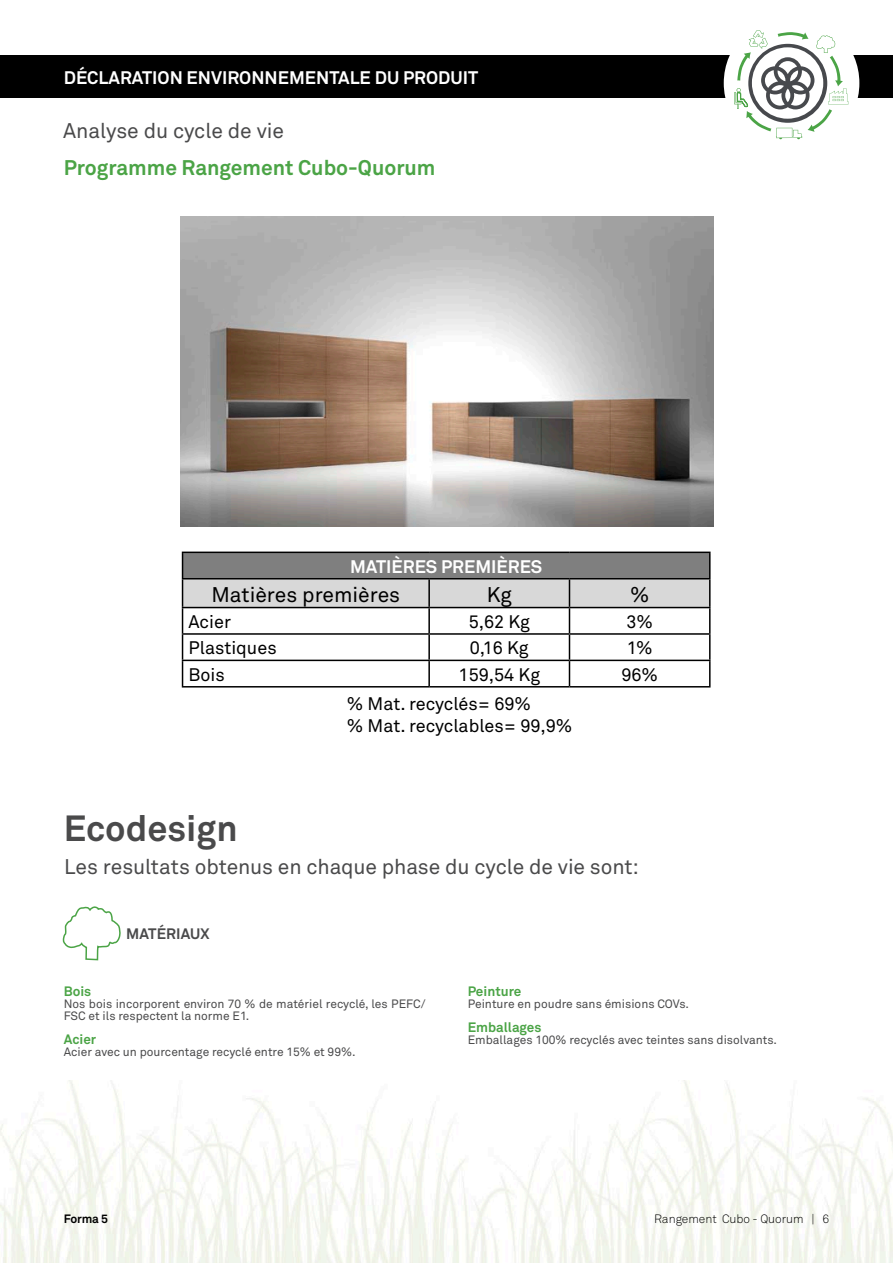
<style>
.page{position:relative;width:893px;height:1263px;background:#fff}
.page>*{position:absolute;margin:0;border:0;box-sizing:border-box;transform-origin:0 0}
.t1{font:700 36px "Akkurat";color:#4a4a4b}
.t2{font:21px "Akkurat";letter-spacing:-.005em;color:#4a4a4b}
.t3{font:700 21px "Akkurat";color:#4ba446}
.t4{font:21px "Akkurat";color:#000}
.t5{font:18px/21.6px "Akkurat";color:#000}
.t6{font:700 18px "Akkurat";color:#fff}
.t7{font:700 15px "Akkurat";letter-spacing:.005em;color:#4a4a4b}
.t8{font:700 13.5px "Akkurat";color:#4ba446}
.t9{font:12px/12px "Akkurat";color:#4a4a4b}
.t10{font:300 12px "Akkurat";color:#000}
.t11{font:700 12px "Akkurat";letter-spacing:-.02em;color:#000}
</style>
<div class="page">
<img style="left:181px;top:216px;width:533px;height:310px">
<img style="left:0;top:1080px;width:893px;height:183px">
<div style="left:0;top:55px;width:893px;height:43px;background:#000"></div>
<div style="left:724px;top:15px;width:135px;height:136px;background:#fff;border-radius:50%"></div>
<svg style="left:734px;top:30px;width:114px;height:109px"></svg>
<hr style="left:709px;top:579px;width:2px;height:28px;background:#000">
<hr style="left:569px;top:607px;width:142px;height:1px;background:#000">
<hr style="left:709px;top:608px;width:2px;height:25px;background:#000">
<hr style="left:569px;top:633px;width:142px;height:2px;background:#000">
<hr style="left:709px;top:635px;width:2px;height:25px;background:#000">
<hr style="left:569px;top:660px;width:142px;height:1px;background:#000">
<hr style="left:709px;top:661px;width:2px;height:25px;background:#000">
<hr style="left:182px;top:686px;width:247px;height:1px;background:#000">
<hr style="left:429px;top:686px;width:140px;height:1px;background:#000">
<hr style="left:569px;top:686px;width:142px;height:1px;background:#000">
<svg style="left:182px;top:553px;width:528px;height:133px"></svg>
<hr style="left:709px;top:553px;width:2px;height:25px;background:#000">
<hr style="left:182px;top:552px;width:247px;height:1px;background:#000">
<hr style="left:429px;top:552px;width:140px;height:1px;background:#000">
<hr style="left:569px;top:552px;width:142px;height:1px;background:#000">
<hr style="left:182px;top:578px;width:247px;height:1px;background:#000">
<hr style="left:429px;top:578px;width:140px;height:1px;background:#000">
<hr style="left:569px;top:578px;width:142px;height:1px;background:#000">
<svg style="left:62px;top:906px;width:59px;height:55px"></svg>
<h3 class="t6" style="left:64px;top:66px;width:416px">DÉCLARATION ENVIRONNEMENTALE DU PRODUIT</h3>
<h2 class="t2" style="left:63px;top:118px;width:223px">Analyse du cycle de vie</h2>
<h2 class="t3" style="left:64px;top:155px;width:373px">Programme Rangement Cubo-Quorum</h2>
<h3 class="t6" style="left:350px;top:555px;width:194px">MATIÈRES PREMIÈRES</h3>
<h2 class="t4" style="left:211px;top:581px;width:190px">Matières premières</h2>
<h2 class="t4" style="left:487px;top:581px;width:27px">Kg</h2>
<h2 class="t4" style="left:630px;top:581px;width:21px">%</h2>
<h3 class="t5" style="left:189px;top:610px;width:44px">Acier</h3>
<h3 class="t5" style="left:469px;top:610px;width:63px">5,62 Kg</h3>
<h3 class="t5" style="left:626px;top:610px;width:28px">3%</h3>
<h3 class="t5" style="left:189px;top:637px;width:90px">Plastiques</h3>
<h3 class="t5" style="left:470px;top:637px;width:60px">0,16 Kg</h3>
<h3 class="t5" style="left:627px;top:637px;width:27px">1%</h3>
<h3 class="t5" style="left:189px;top:663px;width:38px">Bois</h3>
<h3 class="t5" style="left:459px;top:663px;width:83px">159,54 Kg</h3>
<h3 class="t5" style="left:621px;top:663px;width:38px">96%</h3>
<h3 class="t5" style="left:347px;top:693px;width:227px">% Mat. recyclés= 69%<br>% Mat. recyclables= 99,9%</h3>
<h1 class="t1" style="left:64px;top:806px;width:175px">Ecodesign</h1>
<h2 class="t2" style="left:64px;top:854px;width:576px">Les resultats obtenus en chaque phase du cycle de vie sont:</h2>
<p class="t7" style="left:126px;top:924px;width:85px">MATÉRIAUX</p>
<p class="t8" style="left:64px;top:983px;width:29px">Bois</p>
<p class="t9" style="left:64px;top:998px;width:363px">Nos bois incorporent environ 70 % de matériel recyclé, les PEFC/<br>FSC et ils respectent la norme E1.</p>
<p class="t8" style="left:64px;top:1031px;width:34px">Acier</p>
<p class="t9" style="left:64px;top:1046px;width:293px">Acier avec un pourcentage recyclé entre 15% et 99%.</p>
<p class="t8" style="left:468px;top:983px;width:55px">Peinture</p>
<p class="t9" style="left:468px;top:998px;width:223px">Peinture en poudre sans émisions COVs.</p>
<p class="t8" style="left:468px;top:1019px;width:75px">Emballages</p>
<p class="t9" style="left:468px;top:1034px;width:311px">Emballages 100% recyclés avec teintes sans disolvants.</p>
<p class="t11" style="left:64px;top:1211px;width:46px">Forma 5</p>
<p class="t10" style="left:654px;top:1211px;width:177px">Rangement Cubo - Quorum | 6</p>
</div>
